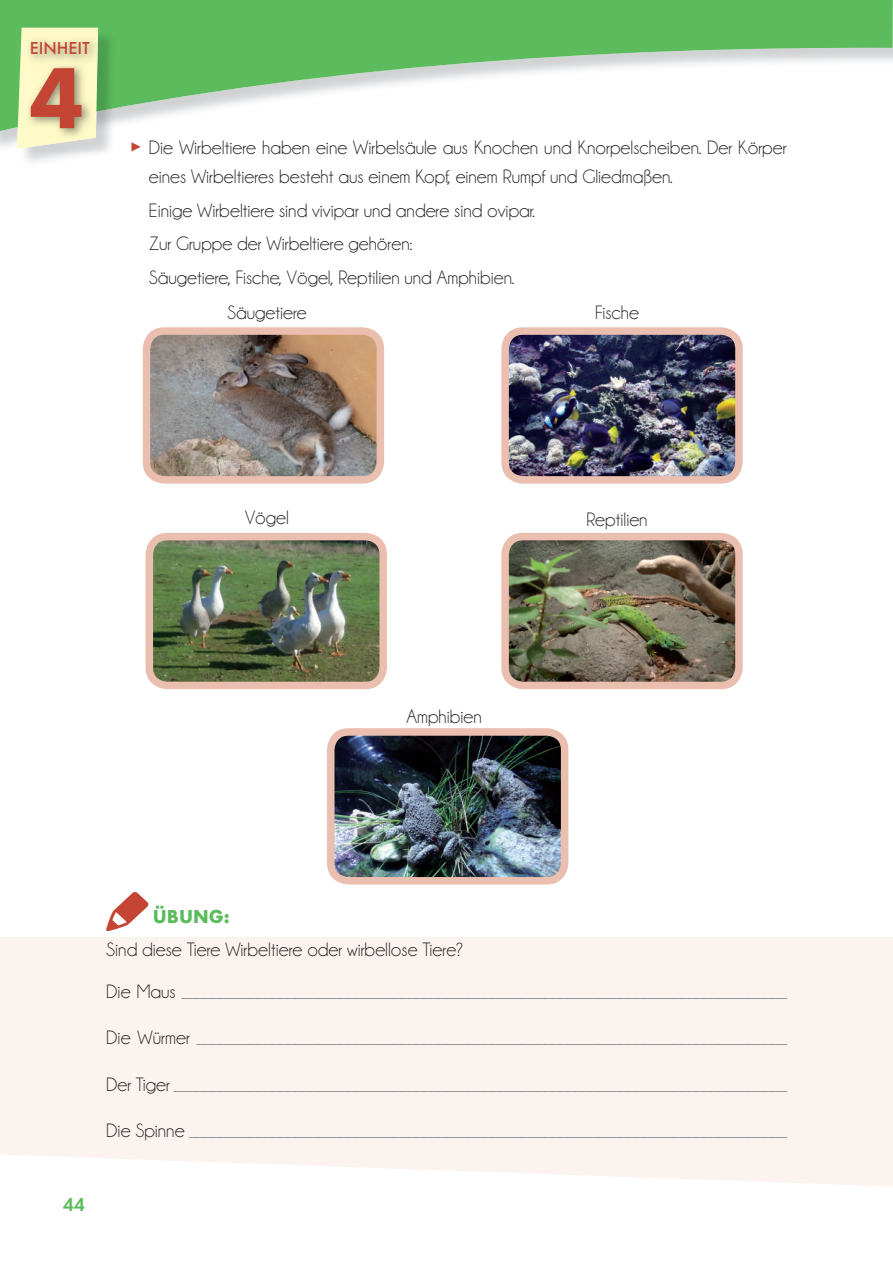
<style>
.page{position:relative;width:893px;height:1263px;background:#fff}
.page>*{position:absolute;margin:0;border:0;box-sizing:border-box;transform-origin:0 0}
.t1{font:700 90px "Futura PT";color:#c54535}
.t2{font:19.5px/42px "Champagne&Limousines";color:#808285}
.t3{font:19.5px/33.5px "Champagne&Limousines";color:#231f20}
.t4{font:700 19.5px "Futura PT";color:#5cbc5d}
.t5{font:600 19.5px "Futura PT";color:#5cbc5d}
.t6{font:500 18px "Futura PT";color:#c54535}
.s1{color:#c54535}
.s2{color:#231f20}
</style>
<div class="page">
<svg style="left:0;top:0;width:893px;height:134px;fill:#5cbc5d"></svg>
<img style="left:24px;top:111px;width:93px;height:51px">
<img style="left:98px;top:30px;width:19px;height:81px">
<img style="left:98px;top:37px;width:3px;height:28px">
<svg style="left:17px;top:28px;width:81px;height:121px;background:#e7e9bc"></svg>
<img style="left:26px;top:65px;width:67px;height:74px">
<img style="left:26px;top:63px;width:67px;height:2px">
<div style="left:0;top:937px;width:893px;height:249px;background:#faf3ef"></div>
<svg style="left:106px;top:892px;width:43px;height:39px"></svg>
<img style="left:152px;top:336px;width:223px;height:139px">
<div style="left:143px;top:327px;width:241px;height:157px;border:8px solid #ebbfaf;border-radius:18px"></div>
<img style="left:510px;top:336px;width:224px;height:139px">
<div style="left:501px;top:327px;width:242px;height:157px;border:8px solid #ebbfaf;border-radius:18px"></div>
<img style="left:155px;top:542px;width:223px;height:138px">
<div style="left:146px;top:533px;width:241px;height:156px;border:8px solid #ebbfaf;border-radius:18px"></div>
<img style="left:510px;top:542px;width:224px;height:138px">
<div style="left:501px;top:533px;width:242px;height:156px;border:8px solid #ebbfaf;border-radius:18px"></div>
<img style="left:336px;top:737px;width:223px;height:138px">
<div style="left:327px;top:728px;width:241px;height:156px;border:8px solid #ebbfaf;border-radius:18px"></div>
<p class="t6" style="left:30px;top:37px;width:62px">EINHEIT</p>
<h1 class="t1" style="left:30px;top:40px;width:55px">4</h1>
<p class="t3" style="left:149px;top:133px;width:639px;line-height:29.2px;text-indent:-21px"><span class="s1">►</span> Die Wirbeltiere haben eine Wirbelsäule aus Knochen und Knorpelscheiben. Der Körper eines Wirbeltieres besteht aus einem Kopf, einem Rumpf und Gliedmaβen.</p>
<p class="t3" style="left:149px;top:193px;width:388px">Einige Wirbeltiere sind vivipar und andere sind ovipar.<br>Zur Gruppe der Wirbeltiere gehören:<br>Säugetiere, Fische, Vögel, Reptilien und Amphibien.</p>
<p class="t3" style="left:227px;top:296px;width:81px">Säugetiere</p>
<p class="t3" style="left:595px;top:296px;width:45px">Fische</p>
<p class="t3" style="left:245px;top:501px;width:45px">Vögel</p>
<p class="t3" style="left:586px;top:503px;width:63px">Reptilien</p>
<p class="t3" style="left:406px;top:700px;width:77px">Amphibien</p>
<p class="t4" style="left:153px;top:903px;width:78px">ÜBUNG:</p>
<p class="t2" style="left:106px;top:929px;width:682px"><span class="s2">Sind diese Tiere Wirbeltiere oder wirbellose Tiere?<br>Die Maus</span> ________________________________________________________________________________</p>
<p class="t2" style="left:106px;top:1017px;width:682px"><span class="s2">Die Würmer</span> ______________________________________________________________________________</p>
<p class="t2" style="left:106px;top:1063px;width:682px"><span class="s2">Der Tiger</span> _________________________________________________________________________________</p>
<p class="t2" style="left:106px;top:1110px;width:682px"><span class="s2">Die Spinne</span> _______________________________________________________________________________</p>
<p class="t5" style="left:63px;top:1193px;width:24px">44</p>
</div>
